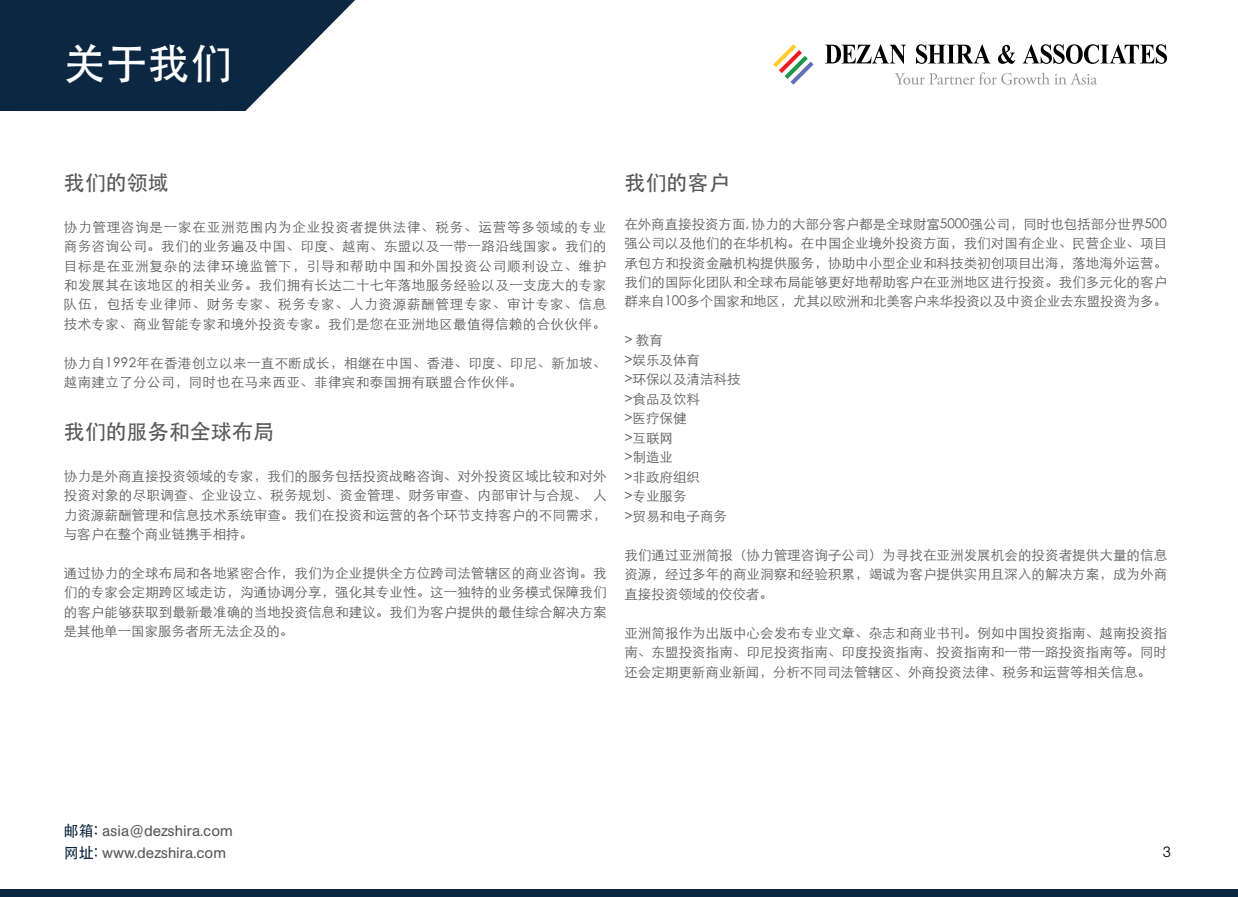
<style>
.page{position:relative;width:1238px;height:897px;background:#fff}
.page>*{position:absolute;margin:0;border:0;box-sizing:border-box;transform-origin:0 0}
.t1{font:500 42px "ST Heiti SC";color:#fff}
.t2{font:500 21px "ST Heiti SC";color:#58595b}
.t3{font:15px/22.5px "Unlimited Sans";color:#59595b}
.t4{font:300 15px "Unlimited Sans";color:#000}
.t5{font:300 13.5px/19.5px "ST Heiti SC";letter-spacing:.005em;color:#58595b;text-align:justify}
.t6{font:300 13.5px/19.5px "ST Heiti SC";letter-spacing:.025em;color:#58595b}
.s1{font-family:"ST Heiti SC";font-weight:500;color:#0c2741}
</style>
<div class="page">
<svg style="left:0;top:0;width:355px;height:111px"></svg>
<div style="left:0;top:890px;width:1238px;height:7px;background:#0c2741"></div>
<svg style="left:825px;top:44px;width:81px;height:20px"></svg>
<svg style="left:916px;top:44px;width:74px;height:20px"></svg>
<svg style="left:998px;top:45px;width:17px;height:19px"></svg>
<svg style="left:1022px;top:44px;width:145px;height:20px"></svg>
<svg style="left:773px;top:44px;width:40px;height:41px"></svg>
<svg style="left:895px;top:72px;width:202px;height:13px"></svg>
<h1 class="t1" style="left:64px;top:39px;width:169px">关于我们</h1>
<h2 class="t2" style="left:64px;top:170px;width:106px">我们的领域</h2>
<p class="t5" style="left:64px;top:215px;width:544px">协力管理咨询是一家在亚洲范围内为企业投资者提供法律、税务、运营等多领域的专业商务咨询公司。我们的业务遍及中国、印度、越南、东盟以及一带一路沿线国家。我们的目标是在亚洲复杂的法律环境监管下，引导和帮助中国和外国投资公司顺利设立、维护和发展其在该地区的相关业务。我们拥有长达二十七年落地服务经验以及一支庞大的专家队伍，包括专业律师、财务专家、税务专家、人力资源薪酬管理专家、审计专家、信息技术专家、商业智能专家和境外投资专家。我们是您在亚洲地区最值得信赖的合伙伙伴。</p>
<p class="t6" style="left:64px;top:352px;width:544px">协力自1992年在香港创立以来一直不断成长，相继在中国、香港、印度、印尼、新加坡、越南建立了分公司，同时也在马来西亚、菲律宾和泰国拥有联盟合作伙伴。</p>
<h2 class="t2" style="left:64px;top:419px;width:211px">我们的服务和全球布局</h2>
<p class="t5" style="left:64px;top:464px;width:544px">协力是外商直接投资领域的专家，我们的服务包括投资战略咨询、对外投资区域比较和对外投资对象的尽职调查、企业设立、税务规划、资金管理、财务审查、内部审计与合规、 人力资源薪酬管理和信息技术系统审查。我们在投资和运营的各个环节支持客户的不同需求，与客户在整个商业链携手相持。</p>
<p class="t5" style="left:64px;top:562px;width:544px">通过协力的全球布局和各地紧密合作，我们为企业提供全方位跨司法管辖区的商业咨询。我们的专家会定期跨区域走访，沟通协调分享，强化其专业性。这一独特的业务模式保障我们的客户能够获取到最新最准确的当地投资信息和建议。我们为客户提供的最佳综合解决方案是其他单一国家服务者所无法企及的。</p>
<h2 class="t2" style="left:624px;top:170px;width:106px">我们的客户</h2>
<p class="t5" style="left:624px;top:212px;width:544px">在外商直接投资方面, 协力的大部分客户都是全球财富5000强公司，同时也包括部分世界500强公司以及他们的在华机构。在中国企业境外投资方面，我们对国有企业、民营企业、项目承包方和投资金融机构提供服务，协助中小型企业和科技类初创项目出海，落地海外运营。我们的国际化团队和全球布局能够更好地帮助客户在亚洲地区进行投资。我们多元化的客户群来自100多个国家和地区，尤其以欧洲和北美客户来华投资以及中资企业去东盟投资为多。</p>
<p class="t5" style="left:624px;top:329px;width:118px;text-align:left">&gt; 教育<br>&gt;娱乐及体育<br>&gt;环保以及清洁科技&gt;食品及饮料<br>&gt;医疗保健<br>&gt;互联网<br>&gt;制造业<br>&gt;非政府组织<br>&gt;专业服务<br>&gt;贸易和电子商务</p>
<p class="t5" style="left:624px;top:544px;width:544px">我们通过亚洲简报（协力管理咨询子公司）为寻找在亚洲发展机会的投资者提供大量的信息资源，经过多年的商业洞察和经验积累，竭诚为客户提供实用且深入的解决方案，成为外商直接投资领域的佼佼者。</p>
<p class="t5" style="left:624px;top:622px;width:544px">亚洲简报作为出版中心会发布专业文章、杂志和商业书刊。例如中国投资指南、越南投资指南、东盟投资指南、印尼投资指南、印度投资指南、投资指南和一带一路投资指南等。同时还会定期更新商业新闻，分析不同司法管辖区、外商投资法律、税务和运营等相关信息。</p>
<p class="t3" style="left:64px;top:819px;width:171px"><span class="s1">邮箱:</span> asia@dezshira.com<span class="s1">网址:</span> www.dezshira.com</p>
<p class="t4" style="left:1162px;top:842px;width:10px">3</p>
</div>
